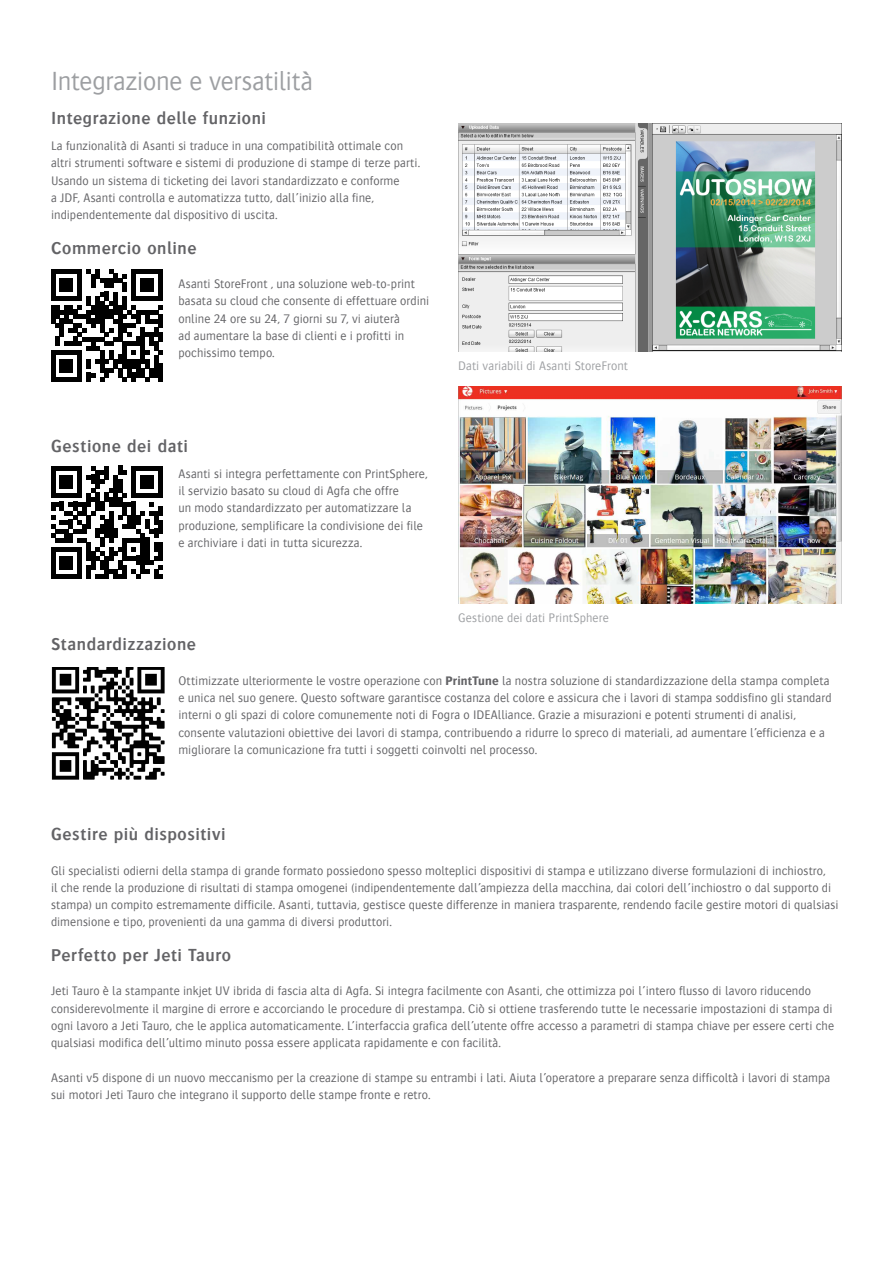
<style>
.page{position:relative;width:893px;height:1263px;background:#fff}
.page>*{position:absolute;margin:0;border:0;box-sizing:border-box;transform-origin:0 0}
.t1{font:300 27px "Bosis For Agfa";letter-spacing:-.01em;color:#9d9fa2}
.Body{font:600 18px "Bosis For Agfa";letter-spacing:.03em;color:#636366}
.Body-2{font:300 12.75px/17.2px "Bosis For Agfa";letter-spacing:.01em;color:#636366}
.t2{font:300 12.75px "Bosis For Agfa";letter-spacing:.01em;color:#9d9fa2}
.s1{font-weight:700}
</style>
<div class="page">
<img style="left:458px;top:387px;width:384px;height:217px">
<img style="left:458px;top:123px;width:384px;height:229px">
<hr style="left:51px;top:269px;width:4px;height:32px;background:#000">
<hr style="left:51px;top:305px;width:4px;height:18px;background:#000">
<hr style="left:51px;top:350px;width:4px;height:32px;background:#000">
<svg style="left:55px;top:269px;width:108px;height:113px"></svg>
<hr style="left:159px;top:364px;width:4px;height:18px;background:#000">
<svg style="left:51px;top:466px;width:112px;height:112px"></svg>
<img style="left:51px;top:668px;width:114px;height:112px">
<h3 class="t1" style="left:51px;top:67px;width:264px">Integrazione e versatilità</h3>
<h4 class="Body" style="left:51px;top:107px;width:217px">Integrazione delle funzioni</h4>
<p class="Body-2" style="left:51px;top:137px;width:371px">La funzionalità di Asanti si traduce in una compatibilità ottimale con altri strumenti software e sistemi di produzione di stampe di terze parti.<br>Usando un sistema di ticketing dei lavori standardizzato e conforme<br>a JDF, Asanti controlla e automatizza tutto, dall’inizio alla fine, indipendentemente dal dispositivo di uscita.</p>
<h4 class="Body" style="left:51px;top:237px;width:147px">Commercio online</h4>
<h4 class="Body-2" style="left:178px;top:275px;width:252px">Asanti StoreFront , una soluzione web-to-print basata su cloud che consente di effettuare ordini online 24 ore su 24, 7 giorni su 7, vi aiuterà<br>ad aumentare la base di clienti e i profitti in pochissimo tempo.</h4>
<h4 class="Body" style="left:51px;top:435px;width:139px">Gestione dei dati</h4>
<p class="Body-2" style="left:178px;top:465px;width:251px">Asanti si integra perfettamente con PrintSphere, il servizio basato su cloud di Agfa che offre<br>un modo standardizzato per automatizzare la produzione, semplificare la condivisione dei file e archiviare i dati in tutta sicurezza.</p>
<p class="t2" style="left:458px;top:359px;width:171px">Dati variabili di Asanti StoreFront</p>
<p class="t2" style="left:458px;top:611px;width:152px">Gestione dei dati PrintSphere</p>
<h4 class="Body" style="left:51px;top:633px;width:147px">Standardizzazione</h4>
<h4 class="Body-2" style="left:178px;top:672px;width:655px">Ottimizzate ulteriormente le vostre operazione con <span class="s1">PrintTune</span> la nostra soluzione di standardizzazione della stampa completa e unica nel suo genere. Questo software garantisce costanza del colore e assicura che i lavori di stampa soddisfino gli standard interni o gli spazi di colore comunemente noti di Fogra o IDEAlliance. Grazie a misurazioni e potenti strumenti di analisi, consente valutazioni obiettive dei lavori di stampa, contribuendo a ridurre lo spreco di materiali, ad aumentare l’efficienza e a migliorare la comunicazione fra tutti i soggetti coinvolti nel processo.</h4>
<h4 class="Body" style="left:51px;top:823px;width:176px">Gestire più dispositivi</h4>
<p class="Body-2" style="left:51px;top:862px;width:789px">Gli specialisti odierni della stampa di grande formato possiedono spesso molteplici dispositivi di stampa e utilizzano diverse formulazioni di inchiostro,<br>il che rende la produzione di risultati di stampa omogenei (indipendentemente dall’ampiezza della macchina, dai colori dell’inchiostro o dal supporto di stampa) un compito estremamente difficile. Asanti, tuttavia, gestisce queste differenze in maniera trasparente, rendendo facile gestire motori di qualsiasi dimensione e tipo, provenienti da una gamma di diversi produttori.</p>
<p class="Body" style="left:51px;top:944px;width:182px">Perfetto per Jeti Tauro</p>
<p class="Body-2" style="left:51px;top:982px;width:785px">Jeti Tauro è la stampante inkjet UV ibrida di fascia alta di Agfa. Si integra facilmente con Asanti, che ottimizza poi l’intero flusso di lavoro riducendo considerevolmente il margine di errore e accorciando le procedure di prestampa. Ciò si ottiene trasferendo tutte le necessarie impostazioni di stampa di ogni lavoro a Jeti Tauro, che le applica automaticamente. L’interfaccia grafica dell’utente offre accesso a parametri di stampa chiave per essere certi che qualsiasi modifica dell’ultimo minuto possa essere applicata rapidamente e con facilità.</p>
<p class="Body-2" style="left:51px;top:1069px;width:781px">Asanti v5 dispone di un nuovo meccanismo per la creazione di stampe su entrambi i lati. Aiuta l’operatore a preparare senza difficoltà i lavori di stampa sui motori Jeti Tauro che integrano il supporto delle stampe fronte e retro.</p>
</div>
